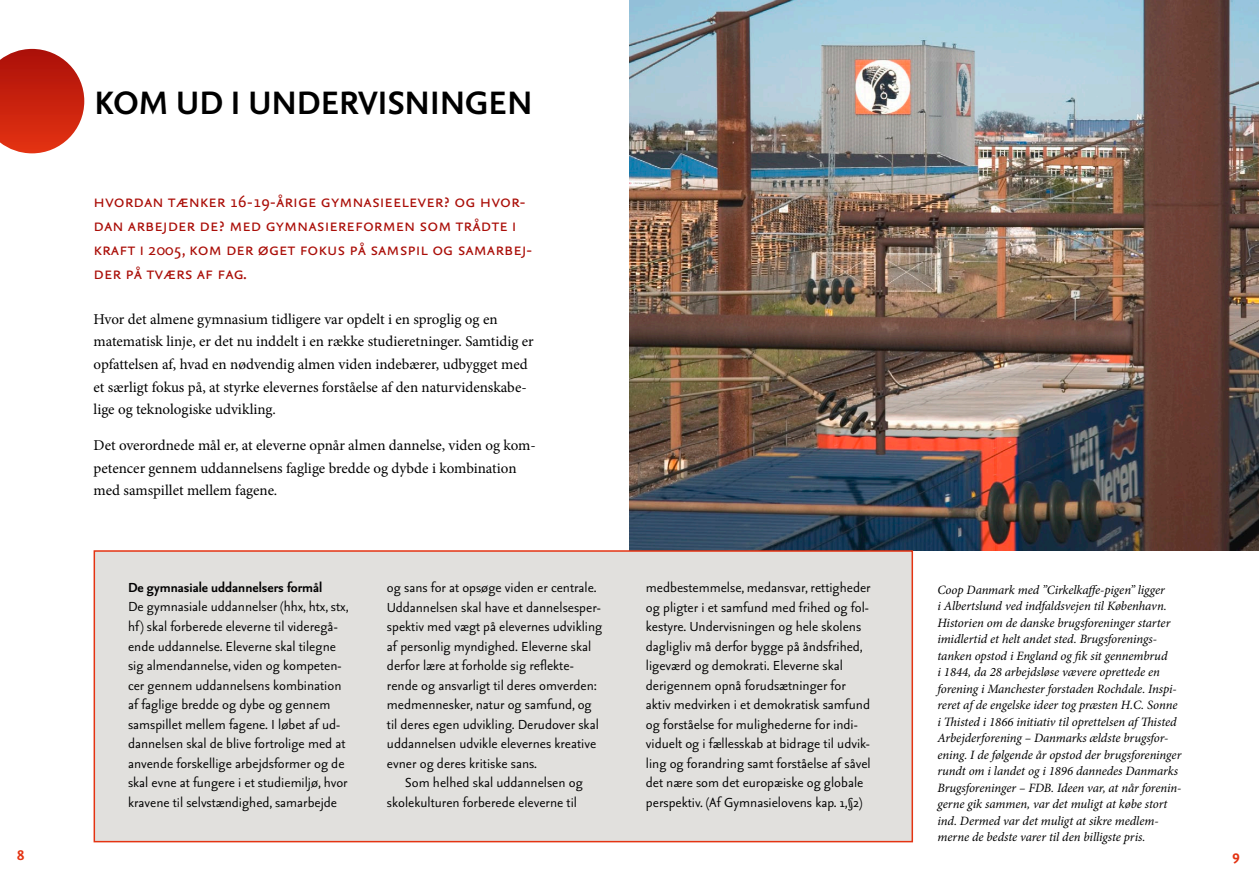
<style>
.page{position:relative;width:1259px;height:893px;background:#fff}
.page>*{position:absolute;margin:0;border:0;box-sizing:border-box;transform-origin:0 0}
.KApitelstart{font:700 39px "Seria Sans";color:#000}
.Brødtekst{font:21px/24px "Seria Sans Regular Caps";color:#aa0e08}
.t1{font:18px "Seria Sans Bold Caps";color:#e43312}
.Boks{font:15.75px/19.5px "Seria Sans";color:#000}
.Boks-2{font:700 15.75px "Seria Sans";color:#000}
.Brødtekst-2{font:15px/22.5px "Minion Pro";color:#000}
.Billedtekst{font:italic 12.75px/16.5px "Minion Pro";letter-spacing:-.005em;color:#000}
</style>
<div class="page">
<svg style="left:0;top:49px;width:84px;height:104px;background:#cf4231"></svg>
<img style="left:629px;top:0;width:630px;height:550px">
<div style="left:94px;top:550px;width:819px;height:292px;background:#e1e0dd;border:2px solid #e43312"></div>
<p class="KApitelstart" style="left:94px;top:83px;width:440px">KOM UD I UNDERVISNINGEN</p>
<p class="Brødtekst" style="left:94px;top:190px;width:440px">hvordan tænker 16-19-årige gymnasieelever? og hvor&shy;dan arbejder de? med gymnasiereformen som trådte i kraft i 2005, kom der øget fokus på samspil og samarbej&shy;der på tværs af fag.</p>
<p class="Brødtekst-2" style="left:94px;top:308px;width:442px">Hvor det almene gymnasium tidligere var opdelt i en sproglig og en matematisk linje, er det nu inddelt i en række studieretninger. Samtidig er opfattelsen af, hvad en nødvendig almen viden indebærer, udbygget med et særligt fokus på, at styrke elevernes forståelse af den naturvidenskabe&shy;lige og teknologiske udvikling.</p>
<p class="Brødtekst-2" style="left:94px;top:434px;width:444px">Det overordnede mål er, at eleverne opnår almen dannelse, viden og kom&shy;petencer gennem uddannelsens faglige bredde og dybde i kombination med samspillet mellem fagene.</p>
<p class="Boks-2" style="left:128px;top:580px;width:196px">De gymnasiale uddannelsers formål</p>
<p class="Boks" style="left:128px;top:598px;width:222px">De gymnasiale uddannelser (hhx, htx, stx, hf) skal forberede eleverne til videregå&shy;ende uddannelse. Eleverne skal tilegne sig almendannelse, viden og kompeten&shy;cer gennem uddannelsens kombination af faglige bredde og dybe og gennem samspillet mellem fagene. I løbet af ud&shy;dannelsen skal de blive fortrolige med at anvende forskellige arbejdsformer og de skal evne at fungere i et studiemiljø, hvor kravene til selvstændighed, samarbejde</p>
<p class="Boks" style="left:387px;top:578px;width:211px">og sans for at opsøge viden er centrale.</p>
<p class="Boks" style="left:387px;top:598px;width:217px">Uddannelsen skal have et dannelsesper&shy;spektiv med vægt på elevernes udvikling af personlig myndighed. Eleverne skal derfor lære at forholde sig reflekte&shy;rende og ansvarligt til deres omverden: medmennesker, natur og samfund, og til deres egen udvikling. Derudover skal uddannelsen udvikle elevernes kreative evner og deres kritiske sans.</p>
<p class="Boks" style="left:387px;top:773px;width:197px;text-indent:18px">Som helhed skal uddannelsen og skolekulturen forberede eleverne til</p>
<p class="Boks" style="left:646px;top:578px;width:226px">medbestemmelse, medansvar, rettigheder og pligter i et samfund med frihed og fol&shy;kestyre. Undervisningen og hele skolens dagligliv må derfor bygge på åndsfrihed, ligeværd og demokrati. Eleverne skal derigennem opnå forudsætninger for aktiv medvirken i et demokratisk samfund og forståelse for mulighederne for indi&shy;viduelt og i fællesskab at bidrage til udvik&shy;ling og forandring samt forståelse af såvel det nære som det europæiske og globale perspektiv. (Af Gymnasielovens kap. 1,§2)</p>
<p class="Billedtekst" style="left:937px;top:582px;width:245px">Coop Danmark med ”Cirkelkaffe-pigen” ligger<br>i Albertslund ved indfaldsvejen til København.<br>Historien om de danske brugsforeninger starter imidlertid et helt andet sted. Brugsforenings&shy;tanken opstod i England og fik sit gennembrud<br>i 1844, da 28 arbejdsløse vævere oprettede en forening i Manchester forstaden Rochdale. Inspi&shy;reret af de engelske ideer tog præsten H.C. Sonne i Thisted i 1866 initiativ til oprettelsen af Thisted Arbejderforening – Danmarks ældste brugsfor&shy;ening. I de følgende år opstod der brugsforeninger rundt om i landet og i 1896 dannedes Danmarks Brugsforeninger – FDB. Ideen var, at når forenin&shy;gerne gik sammen, var det muligt at købe stort ind. Dermed var det muligt at sikre medlem&shy;merne de bedste varer til den billigste pris.</p>
<p class="t1" style="left:17px;top:846px;width:9px">8</p>
<p class="t1" style="left:1232px;top:846px;width:9px">9</p>
</div>
